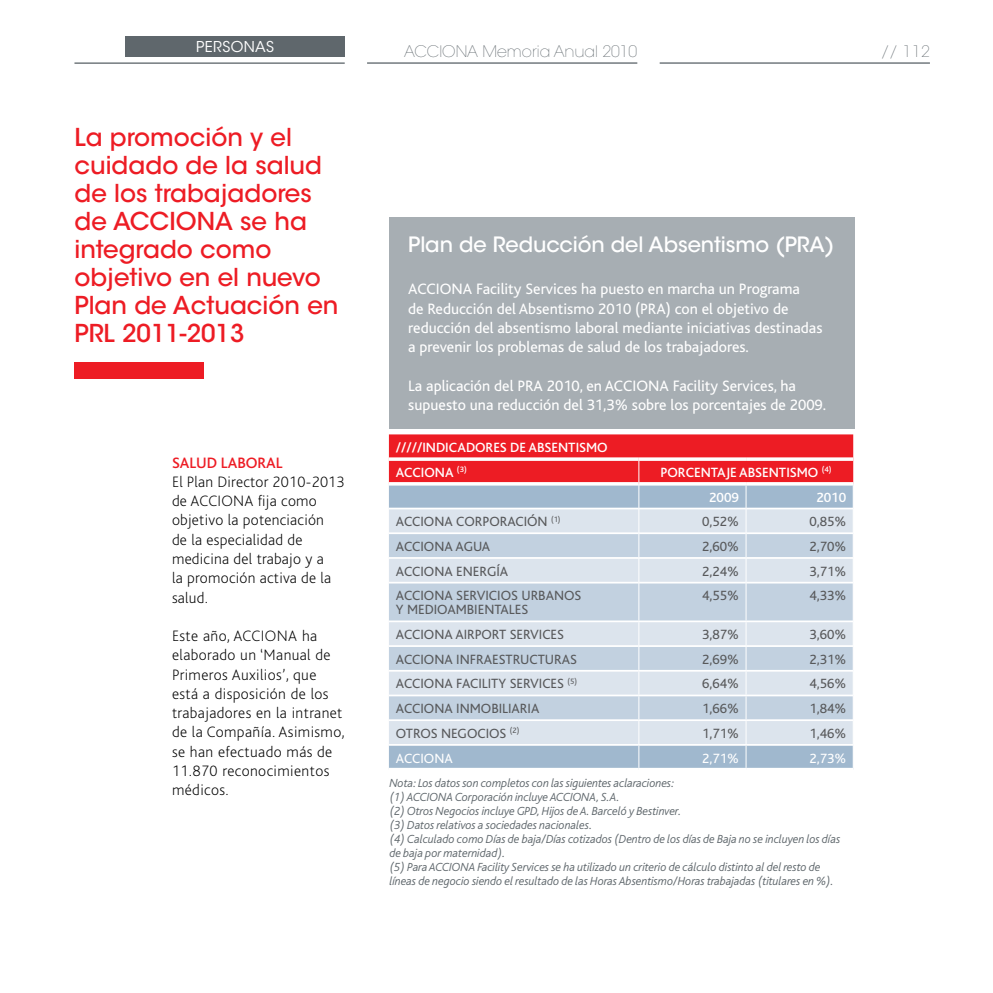
<style>
.page{position:relative;width:993px;height:993px;background:#fff}
.page>*{position:absolute;margin:0;border:0;box-sizing:border-box;transform-origin:0 0}
.t1{font:500 24.5px/28px "ITC Avant Garde Std";color:#ed1c24}
.t2{font:500 21px "ITC Avant Garde Std";letter-spacing:-.005em;color:#fff}
.t3{font:15.75px/19.2px "Bliss";color:#fff}
.t4{font:200 15.75px/19.2px "Bliss";letter-spacing:.025em;color:#000}
.t5{font:200 15.75px "ITC Avant Garde Std";color:#5f676c}
.t6{font:500 15.75px "Bliss";color:#ed1c24}
.t7{font:14.88px "ITC Avant Garde Std";letter-spacing:.025em;color:#fff}
.t8{font:14px/14px "Bliss";color:#58595b;text-align:right}
.t9{font:500 14px "Bliss";color:#fff}
.t10{font:14px "Bliss";color:#fff}
.t11{font:italic 300 12.25px/14px "Bliss";letter-spacing:-.01em;color:#5f676c}
</style>
<div class="page">
<hr style="left:367px;top:62px;width:270px;height:2px;background:#5f676c">
<hr style="left:659px;top:62px;width:270px;height:2px;background:#5f676c">
<hr style="left:74px;top:62px;width:270px;height:2px;background:#5f676c">
<div style="left:126px;top:36px;width:218px;height:21px;background:#5f676c"></div>
<div style="left:74px;top:362px;width:130px;height:16px;background:#ed1c24"></div>
<div style="left:389px;top:217px;width:465px;height:212px;background:#a7aeb3"></div>
<div style="left:389px;top:745px;width:463px;height:22px;background:#a0b8ce"></div>
<div style="left:389px;top:721px;width:463px;height:22px;background:#dce4ed"></div>
<svg style="left:389px;top:583px;width:463px;height:136px;background:#ccd8e5"></svg>
<svg style="left:389px;top:767px;width:249px;height:1px"></svg>
<svg style="left:745px;top:767px;width:108px;height:1px"></svg>
<svg style="left:638px;top:767px;width:107px;height:1px"></svg>
<svg style="left:389px;top:434px;width:464px;height:148px;background:#d7a1ac"></svg>
<hr style="left:638px;top:582px;width:1px;height:38px;background:#fff">
<hr style="left:745px;top:582px;width:1px;height:38px;background:#fff">
<hr style="left:389px;top:620px;width:249px;height:2px;background:#fff">
<hr style="left:638px;top:620px;width:107px;height:2px;background:#fff">
<hr style="left:745px;top:620px;width:107px;height:2px;background:#fff">
<hr style="left:389px;top:645px;width:249px;height:1px;background:#fff">
<hr style="left:638px;top:645px;width:107px;height:1px;background:#fff">
<hr style="left:745px;top:645px;width:107px;height:1px;background:#fff">
<hr style="left:389px;top:669px;width:249px;height:2px;background:#fff">
<hr style="left:638px;top:669px;width:107px;height:2px;background:#fff">
<hr style="left:745px;top:669px;width:107px;height:2px;background:#fff">
<hr style="left:389px;top:694px;width:249px;height:2px;background:#fff">
<hr style="left:638px;top:694px;width:107px;height:2px;background:#fff">
<hr style="left:745px;top:694px;width:107px;height:2px;background:#fff">
<svg style="left:638px;top:622px;width:1px;height:145px"></svg>
<svg style="left:745px;top:622px;width:1px;height:145px"></svg>
<svg style="left:852px;top:622px;width:1px;height:145px"></svg>
<hr style="left:638px;top:719px;width:107px;height:1px;background:#fff">
<hr style="left:745px;top:719px;width:107px;height:1px;background:#fff">
<p class="t7" style="left:196px;top:38px;width:79px">PERSONAS</p>
<p class="t1" style="left:74px;top:123px;width:265px">La promoción y el cuidado de la salud de los trabajadores de ACCIONA se ha integrado como objetivo en el nuevo<br>Plan de Actuación en<br>PRL 2011-2013</p>
<p class="t6" style="left:172px;top:454px;width:112px">SALUD LABORAL</p>
<p class="t4" style="left:172px;top:472px;width:174px">El Plan Director 2010-2013 de ACCIONA fija como objetivo la potenciación<br>de la especialidad de medicina del trabajo y a<br>la promoción activa de la salud.</p>
<p class="t4" style="left:172px;top:626px;width:174px">Este año, ACCIONA ha elaborado un ‘Manual de<br>Primeros Auxilios’, que está a disposición de los trabajadores en la intranet de la Compañía. Asimismo, se han efectuado más de<br>11.870 reconocimientos médicos.</p>
<p class="t5" style="left:404px;top:42px;width:234px">Acciona Memoria Anual 2010</p>
<p class="t5" style="left:880px;top:42px;width:50px">// 112</p>
<p class="t2" style="left:408px;top:232px;width:427px">Plan de Reducción del Absentismo (PRA)</p>
<p class="t3" style="left:408px;top:280px;width:415px;text-indent:68px">Facility Services ha puesto en marcha un Programa<br>de Reducción del Absentismo 2010 (PRA) con el objetivo de reducción del absentismo laboral mediante iniciativas destinadas a prevenir los problemas de salud de los trabajadores.</p>
<p class="t3" style="left:408px;top:376px;width:240px">La aplicación del PRA 2010, en ACCIONA</p>
<p class="t3" style="left:408px;top:280px;width:44px">ACCIONA</p>
<p class="t3" style="left:408px;top:376px;width:419px;text-indent:264px">Facility Services, ha supuesto una reducción del 31,3% sobre los porcentajes de 2009.</p>
<p class="t9" style="left:396px;top:440px;width:213px">/////INDICADORES DE ABSENTISMO</p>
<p class="t9" style="left:396px;top:465px;width:72px">ACCIONA <sup>(3)</sup></p>
<p class="t9" style="left:660px;top:465px;width:172px">PORCENTAJE ABSENTISMO <sup>(4)</sup></p>
<p class="t9" style="left:709px;top:489px;width:31px">2009</p>
<p class="t9" style="left:816px;top:489px;width:31px">2010</p>
<p class="t8" style="left:396px;top:514px;width:39px">ACCIONA</p>
<p class="t8" style="left:456px;top:514px;width:10px">COR</p>
<p class="t8" style="left:482px;top:514px;width:17px">PORAC</p>
<p class="t8" style="left:523px;top:514px;width:38px">IÓN <sup>(1)</sup></p>
<p class="t8" style="left:702px;top:514px;width:38px">0,52%</p>
<p class="t8" style="left:809px;top:514px;width:38px">0,85%</p>
<p class="t8" style="left:396px;top:539px;width:39px">ACCIONA</p>
<p class="t8" style="left:455px;top:539px;width:27px">AGUA</p>
<p class="t8" style="left:702px;top:539px;width:38px">2,60%</p>
<p class="t8" style="left:809px;top:539px;width:38px">2,70%</p>
<p class="t8" style="left:396px;top:564px;width:39px">ACCIONA</p>
<p class="t8" style="left:456px;top:564px;width:53px">EN ERGÍA</p>
<p class="t8" style="left:702px;top:564px;width:38px">2,24%</p>
<p class="t8" style="left:809px;top:564px;width:38px">3,71%</p>
<p class="t8" style="left:396px;top:589px;width:39px">ACCIONA</p>
<p class="t8" style="left:396px;top:589px;width:135px">SERVICIOS URBANOS<br>Y MEDIOAMBIENTALES</p>
<p class="t8" style="left:702px;top:589px;width:38px">4,55%</p>
<p class="t8" style="left:809px;top:589px;width:38px">4,33%</p>
<p class="t8" style="left:396px;top:627px;width:39px">ACCIONA</p>
<p class="t8" style="left:455px;top:627px;width:36px">AIRPORT</p>
<p class="t8" style="left:509px;top:627px;width:55px">SERVICES</p>
<p class="t8" style="left:702px;top:627px;width:38px">3,87%</p>
<p class="t8" style="left:809px;top:627px;width:38px">3,60%</p>
<p class="t8" style="left:396px;top:652px;width:39px">ACCIONA</p>
<p class="t8" style="left:456px;top:652px;width:52px">IN FRAESTRUCTURAS</p>
<p class="t8" style="left:702px;top:652px;width:38px">2,69%</p>
<p class="t8" style="left:809px;top:652px;width:38px">2,31%</p>
<p class="t8" style="left:396px;top:677px;width:39px">ACCIONA</p>
<p class="t8" style="left:456px;top:677px;width:122px">FACILITY SERVICES <sup>(5)</sup></p>
<p class="t8" style="left:702px;top:677px;width:38px">6,64%</p>
<p class="t8" style="left:809px;top:677px;width:38px">4,56%</p>
<p class="t8" style="left:396px;top:701px;width:39px">ACCIONA</p>
<p class="t8" style="left:456px;top:701px;width:84px">IN MOBILIARIA</p>
<p class="t8" style="left:702px;top:701px;width:38px">1,66%</p>
<p class="t8" style="left:809px;top:701px;width:38px">1,84%</p>
<p class="t8" style="left:396px;top:726px;width:10px">OTROS</p>
<p class="t8" style="left:441px;top:726px;width:80px">N EGOCIOS <sup>(2)</sup></p>
<p class="t8" style="left:702px;top:726px;width:38px">1,71%</p>
<p class="t8" style="left:809px;top:726px;width:38px">1,46%</p>
<p class="t10" style="left:396px;top:750px;width:39px">ACCIONA</p>
<p class="t10" style="left:702px;top:750px;width:38px">2,71%</p>
<p class="t10" style="left:809px;top:750px;width:38px">2,73%</p>
<p class="t11" style="left:389px;top:775px;width:286px">Nota: Los datos son completos con las siguientes aclaraciones:</p>
<p class="t11" style="left:389px;top:789px;width:232px">(1) ACCIONA Corporación incluye ACCIONA, S.A.</p>
<p class="t11" style="left:389px;top:803px;width:293px">(2) Otros Negocios incluye GPD, Hijos de A. Barceló y Bestinver.</p>
<p class="t11" style="left:389px;top:817px;width:204px">(3) Datos relativos a sociedades nacionales.</p>
<p class="t11" style="left:389px;top:831px;width:452px">(4) Calculado como Días de baja/Días cotizados (Dentro de los días de Baja no se incluyen los días de baja por maternidad).</p>
<p class="t11" style="left:389px;top:859px;width:446px">(5) Para ACCIONA Facility Services se ha utilizado un criterio de cálculo distinto al del resto de líneas de negocio siendo el resultado de las Horas Absentismo/Horas trabajadas (titulares en %).</p>
</div>
